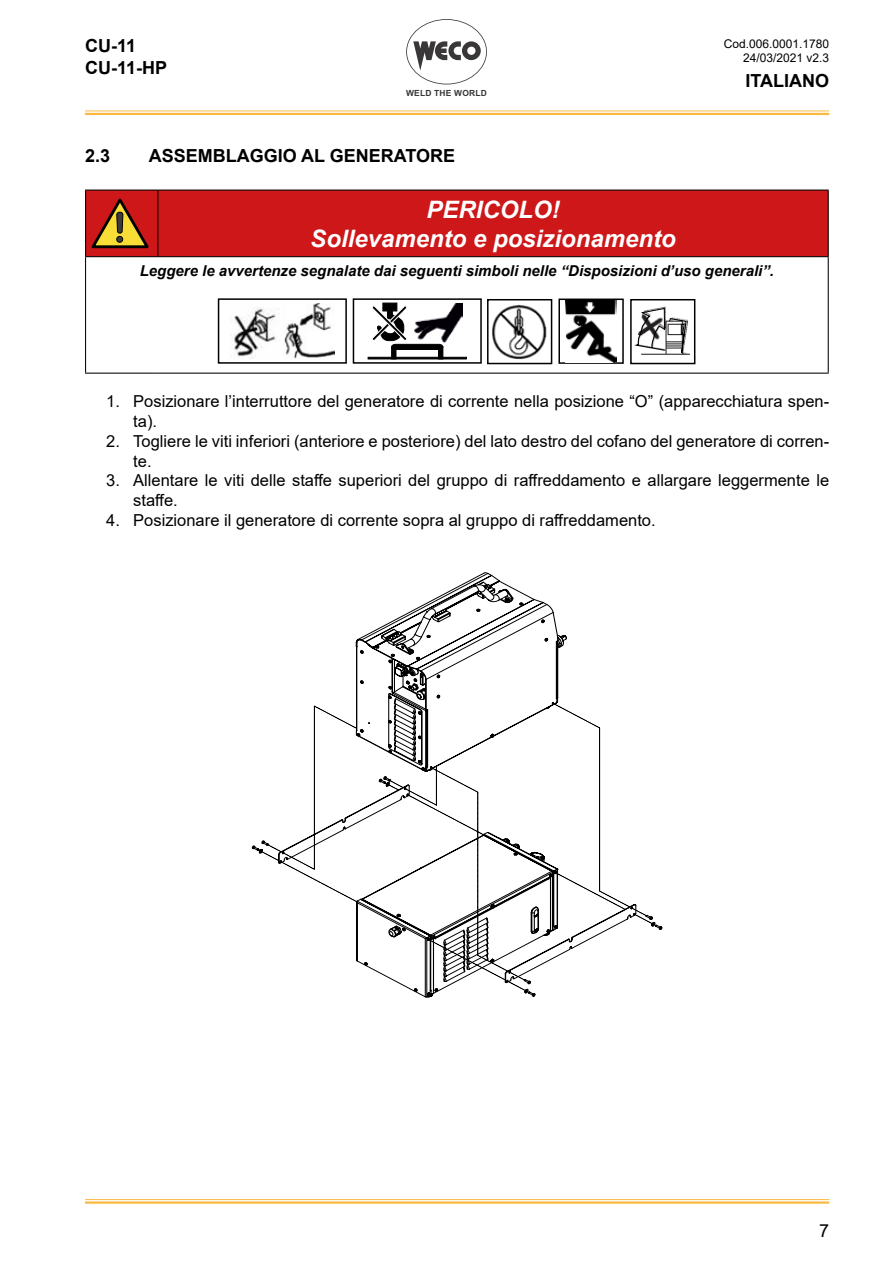
<style>
.page{position:relative;width:893px;height:1263px;background:#fff}
.page>*{position:absolute;margin:0;border:0;box-sizing:border-box;transform-origin:0 0}
.t1{font:italic 700 24px/28.8px "Arial";color:#fff;text-align:center}
.t2{font:700 18px/21.6px "Arial";color:#000}
.t3{font:18px "Arial";color:#000}
.t4{font:16.5px/19.8px "Arial";color:#000}
.t5{font:italic 700 15px "Arial";color:#000}
.t6{font:12px/14.4px "Arial";color:#000;text-align:right}
.t7{font:700 8.4px "Arial";letter-spacing:.02em;color:#393738}
</style>
<div class="page">
<svg style="left:406px;top:19px;width:81px;height:65px"></svg>
<hr style="left:85px;top:111px;width:744px;height:1px;background:#fcb93f">
<hr style="left:85px;top:113px;width:744px;height:2px;background:#fcb93f">
<hr style="left:85px;top:1199px;width:744px;height:1px;background:#fcb93f">
<hr style="left:85px;top:1201px;width:744px;height:3px;background:#fcb93f">
<div style="left:86px;top:191px;width:742px;height:65px;background:#cd1719"></div>
<hr style="left:85px;top:190px;width:73px;height:1px;background:#000">
<hr style="left:85px;top:191px;width:1px;height:65px;background:#000">
<hr style="left:158px;top:190px;width:671px;height:1px;background:#000">
<hr style="left:157px;top:191px;width:1px;height:65px;background:#000">
<hr style="left:828px;top:191px;width:1px;height:65px;background:#000">
<hr style="left:85px;top:256px;width:73px;height:1px;background:#000">
<hr style="left:85px;top:257px;width:1px;height:116px;background:#000">
<hr style="left:158px;top:256px;width:671px;height:1px;background:#000">
<hr style="left:828px;top:257px;width:1px;height:116px;background:#000">
<hr style="left:85px;top:373px;width:73px;height:1px;background:#000">
<hr style="left:158px;top:373px;width:671px;height:1px;background:#000">
<svg style="left:92px;top:199px;width:57px;height:49px;background:#af521e"></svg>
<div style="left:218px;top:298px;width:129px;height:66px;border:2px solid #000"></div>
<img style="left:284px;top:303px;width:51px;height:56px">
<img style="left:231px;top:307px;width:45px;height:52px">
<div style="left:353px;top:298px;width:129px;height:66px;border:2px solid #000"></div>
<div style="left:383px;top:303px;width:14px;height:8px;background:#080808"></div>
<img style="left:443px;top:304px;width:20px;height:47px">
<div style="left:368px;top:357px;width:99px;height:2px;background:#000;border:1px solid #000"></div>
<svg style="left:391px;top:350px;width:5px;height:9px"></svg>
<div style="left:438px;top:347px;width:5px;height:12px;background:#000"></div>
<svg style="left:372px;top:304px;width:71px;height:46px"></svg>
<div style="left:487px;top:299px;width:65px;height:65px;border:2px solid #000"></div>
<img style="left:489px;top:304px;width:61px;height:56px">
<div style="left:558px;top:299px;width:66px;height:65px;border:2px solid #000"></div>
<img style="left:566px;top:300px;width:51px;height:62px">
<div style="left:630px;top:299px;width:65px;height:65px;border:2px solid #000"></div>
<img style="left:659px;top:302px;width:34px;height:59px">
<svg style="left:633px;top:308px;width:54px;height:66px"></svg>
<svg style="left:280px;top:641px;width:76px;height:261px"></svg>
<svg style="left:358px;top:609px;width:56px;height:376px"></svg>
<svg style="left:426px;top:572px;width:141px;height:425px"></svg>
<svg style="left:401px;top:676px;width:261px;height:318px"></svg>
<p class="t2" style="left:85px;top:35px;width:84px">CU-11<br>CU-11-HP</p>
<p class="t7" style="left:406px;top:88px;width:82px">WELD THE WORLD</p>
<p class="t6" style="left:724px;top:36px;width:107px">Cod.006.0001.1780<br>24/03/2021 v2.3</p>
<p class="t2" style="left:745px;top:70px;width:85px">ITALIANO</p>
<p class="t2" style="left:85px;top:145px;width:27px">2.3</p>
<p class="t2" style="left:149px;top:145px;width:308px">ASSEMBLAGGIO AL GENERATORE</p>
<h1 class="t1" style="left:310px;top:196px;width:367px">PERICOLO!<br>Sollevamento e posizionamento</h1>
<p class="t5" style="left:140px;top:261px;width:636px">Leggere le avvertenze segnalate dai seguenti simboli nelle “Disposizioni d’uso generali”.</p>
<p class="t4" style="left:133px;top:391px;width:697px;text-indent:-27px">1. Posizionare l’interruttore del generatore di corrente nella posizione “O” (apparecchiatura spen&shy;ta).</p>
<p class="t4" style="left:133px;top:431px;width:697px;text-indent:-27px">2. Togliere le viti inferiori (anteriore e posteriore) del lato destro del cofano del generatore di corren&shy;te.</p>
<p class="t4" style="left:133px;top:471px;width:697px;text-indent:-27px">3. Allentare le viti delle staffe superiori del gruppo di raffreddamento e allargare leggermente le staffe.</p>
<p class="t4" style="left:106px;top:510px;width:551px">4. Posizionare il generatore di corrente sopra al gruppo di raffreddamento.</p>
<p class="t3" style="left:819px;top:1218px;width:12px">7</p>
</div>
